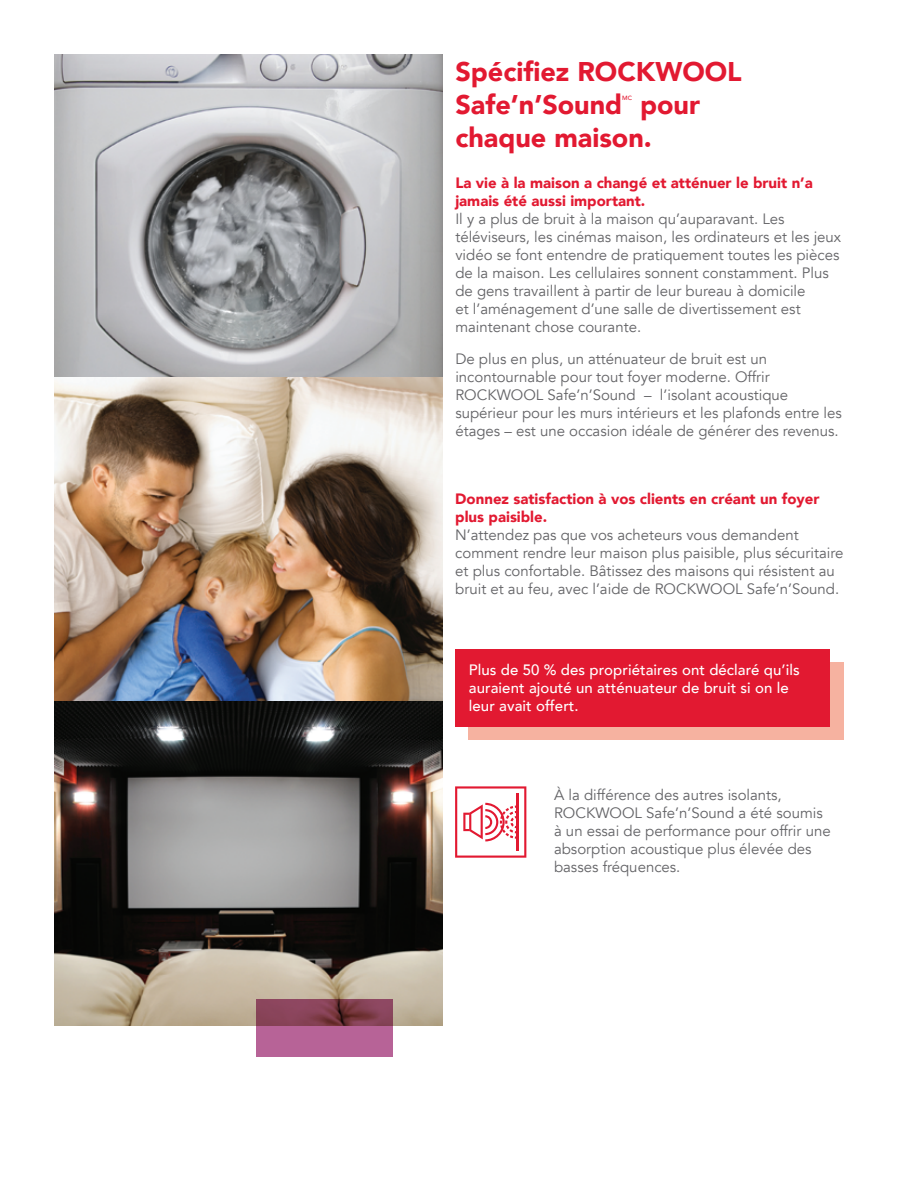
<style>
.page{position:relative;width:918px;height:1188px;background:#fff}
.page>*{position:absolute;margin:0;border:0;box-sizing:border-box;transform-origin:0 0}
.t1{font:900 27px/33px "Avenir";color:#e21931}
.t2{font:15px/18px "Avenir";color:#636366}
.t3{font:900 15px/18px "Avenir";color:#e21931}
.t4{font:500 15px/18px "Avenir";letter-spacing:.005em;color:#fff}
.t5{font:500 6.15px "Avenir";color:#e21931}
</style>
<div class="page">
<img style="left:54px;top:54px;width:388px;height:972px">
<svg style="left:256px;top:999px;width:137px;height:58px;fill:#b76397"></svg>
<div style="left:469px;top:663px;width:375px;height:77px;background:#f6b2a0"></div>
<div style="left:455px;top:649px;width:375px;height:78px;background:#e21931"></div>
<svg style="left:455px;top:786px;width:71px;height:72px"></svg>
<hr style="left:516px;top:794px;width:2px;height:57px;background:#e21931">
<h1 class="t1" style="left:455px;top:54px;width:288px">Spécifiez ROCKWOOL<br>Safe’n’Sound</h1>
<p class="t5" style="left:622px;top:93px;width:11px">MC</p>
<h1 class="t1" style="left:455px;top:87px;width:246px;text-indent:185px">pour chaque maison.</h1>
<p class="t3" style="left:455px;top:174px;width:359px">La vie à la maison a changé et atténuer le bruit n’a jamais été aussi important.</p>
<p class="t2" style="left:455px;top:211px;width:387px">Il y a plus de bruit à la maison qu’auparavant. Les téléviseurs, les cinémas maison, les ordinateurs et les jeux vidéo se font entendre de pratiquement toutes les pièces de la maison. Les cellulaires sonnent constamment. Plus de gens travaillent à partir de leur bureau à domicile<br>et l’aménagement d’une salle de divertissement est maintenant chose courante.</p>
<p class="t2" style="left:455px;top:350px;width:388px">De plus en plus, un atténuateur de bruit est un incontournable pour tout foyer moderne. Offrir ROCKWOOL Safe’n’Sound – l’isolant acoustique supérieur pour les murs intérieurs et les plafonds entre les étages – est une occasion idéale de générer des revenus.</p>
<p class="t3" style="left:455px;top:490px;width:366px">Donnez satisfaction à vos clients en créant un foyer plus paisible.</p>
<p class="t2" style="left:455px;top:526px;width:390px">N’attendez pas que vos acheteurs vous demandent comment rendre leur maison plus paisible, plus sécuritaire et plus confortable. Bâtissez des maisons qui résistent au bruit et au feu, avec l’aide de ROCKWOOL Safe’n’Sound.</p>
<p class="t4" style="left:469px;top:660px;width:332px">Plus de 50 % des propriétaires ont déclaré qu’ils auraient ajouté un atténuateur de bruit si on le leur avait offert.</p>
<p class="t2" style="left:554px;top:786px;width:278px">À la différence des autres isolants, ROCKWOOL Safe’n’Sound a été soumis à un essai de performance pour offrir une absorption acoustique plus élevée des basses fréquences.</p>
</div>
